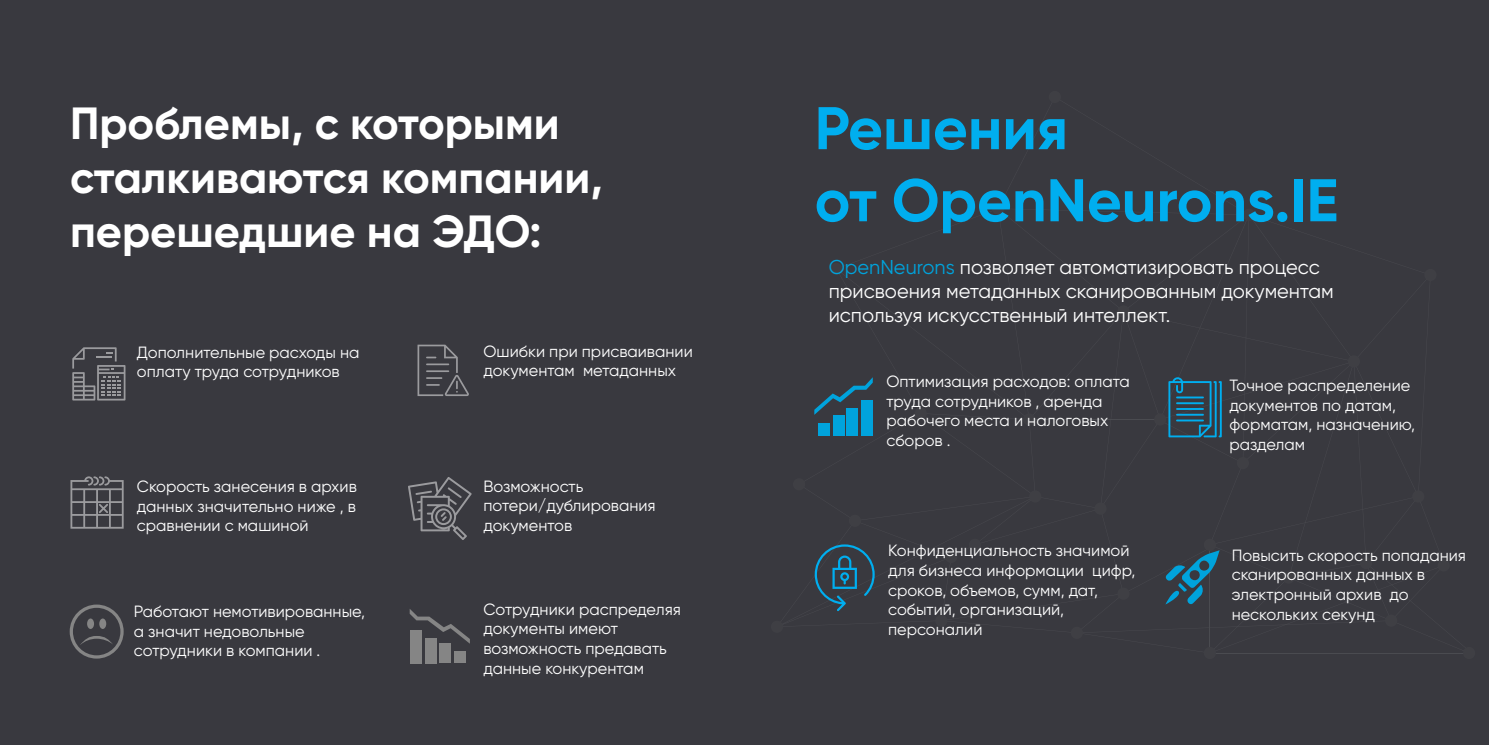
<style>
.page{position:relative;width:1489px;height:745px;background:#fff}
.page>*{position:absolute;margin:0;border:0;box-sizing:border-box;transform-origin:0 0}
.t1{font:700 60px/72px "Gilroy";color:#00aeef}
.t2{font:700 45px/54px "Gilroy";color:#fff}
.t3{font:20px/24px "Gilroy";color:#fff}
.t4{font:16.25px/19.5px "Gilroy";color:#fff}
.s1{color:#00a3dc}
</style>
<div class="page">
<div style="left:0;top:0;width:1488px;height:744px;background:#39393f"></div>
<hr style="left:1209px;top:652px;width:259px;height:1px;background:#939598">
<div style="left:1048px;top:91px;width:12px;height:12px;background:#3f3f44;border-radius:50%"></div>
<div style="left:771px;top:620px;width:12px;height:12px;background:#3f3f44;border-radius:50%"></div>
<div style="left:1203px;top:646px;width:12px;height:12px;background:#3f3f44;border-radius:50%"></div>
<div style="left:1462px;top:646px;width:12px;height:12px;background:#3f3f44;border-radius:50%"></div>
<svg style="left:408px;top:477px;width:63px;height:62px"></svg>
<svg style="left:70px;top:476px;width:54px;height:52px"></svg>
<svg style="left:72px;top:347px;width:53px;height:53px"></svg>
<svg style="left:417px;top:344px;width:52px;height:52px"></svg>
<svg style="left:70px;top:604px;width:54px;height:54px"></svg>
<div style="left:87px;top:618px;width:7px;height:10px;background:#858585;border-radius:50%"></div>
<div style="left:99px;top:618px;width:7px;height:10px;background:#858585;border-radius:50%"></div>
<div style="left:454px;top:651px;width:12px;height:11px;background:#858585"></div>
<div style="left:439px;top:643px;width:11px;height:19px;background:#858585"></div>
<div style="left:425px;top:637px;width:12px;height:25px;background:#858585"></div>
<div style="left:409px;top:629px;width:12px;height:33px;background:#858585"></div>
<svg style="left:409px;top:609px;width:61px;height:34px"></svg>
<svg style="left:814px;top:377px;width:597px;height:270px"></svg>
<h2 class="t2" style="left:70px;top:95px;width:534px">Проблемы, с которыми сталкиваются компании, перешедшие на ЭДО:</h2>
<p class="t4" style="left:137px;top:342px;width:224px">Дополнительные расходы на оплату труда сотрудников</p>
<p class="t4" style="left:483px;top:341px;width:211px">Ошибки при присваивании документам метаданных</p>
<p class="t4" style="left:137px;top:476px;width:221px;text-align:justify">Скорость занесения в архив данных значительно ниже , в сравнении с машиной</p>
<p class="t4" style="left:483px;top:476px;width:174px">Возможность потери/дублирования документов</p>
<p class="t4" style="left:134px;top:601px;width:232px">Работают немотивированные, а значит недовольные сотрудники в компании .</p>
<p class="t4" style="left:483px;top:599px;width:199px">Сотрудники распределяя документы имеют возможность предавать данные конкурентам</p>
<h1 class="t1" style="left:814px;top:92px;width:525px">Решения<br>от OpenNeurons.IE</h1>
<p class="t3" style="left:828px;top:255px;width:506px"><span class="s1">OpenNeurons</span> позволяет автоматизировать процесс присвоения метаданных сканированным документам используя искусственный интеллект.</p>
<p class="t4" style="left:886px;top:371px;width:245px">Оптимизация расходов: оплата труда сотрудников , аренда рабочего места и налоговых сборов .</p>
<p class="t4" style="left:1229px;top:375px;width:187px">Точное распределение документов по датам, форматам, назначению, разделам</p>
<p class="t4" style="left:888px;top:540px;width:249px">Конфиденциальность значимой для бизнеса информации цифр, сроков, объемов, сумм, дат, событий, организаций, персоналий</p>
<p class="t4" style="left:1231px;top:545px;width:236px">Повысить скорость попадания сканированных данных в электронный архив до нескольких секунд</p>
</div>
